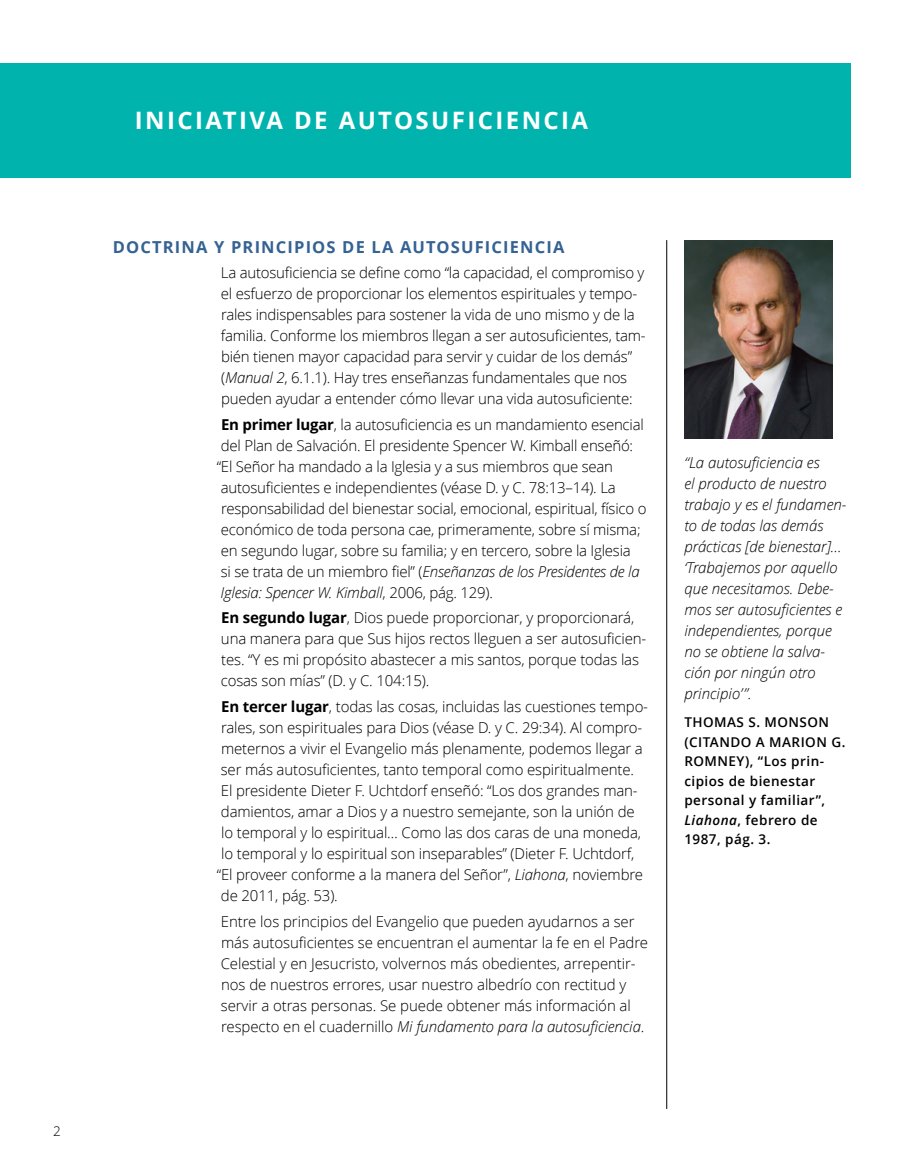
<style>
.page{position:relative;width:905px;height:1175px;background:#fff}
.page>*{position:absolute;margin:0;border:0;box-sizing:border-box;transform-origin:0 0}
.para_CHAP-titlewhite{font:700 24px "Zoramlds Lat";letter-spacing:.1em;color:#fff}
.para_subhead1blueall{font:700 16.5px "Zoramlds Lat";letter-spacing:.07em;color:#346293}
.para_p1{font:300 15px/21px "Zoramlds Lat";letter-spacing:-.01em;color:#000}
.para_sidebartext{font:italic 300 15px/21px "Zoramlds Lat";color:#000}
.para_Citation{font:600 13.5px/19.5px "Zoramlds Lat";letter-spacing:.035em;color:#000}
.para_folio{font:300 13.5px "Zoramlds Lat";color:#000}
.s1{font-style:italic}
.s2{font-weight:700}
</style>
<div class="page">
<div style="left:0;top:63px;width:850px;height:115px;background:#00b4ad"></div>
<hr style="left:666px;top:240px;width:1px;height:868px;background:#000">
<img style="left:684px;top:240px;width:148px;height:198px">
<p class="para_folio" style="left:53px;top:1121px;width:9px">2</p>
<p class="para_CHAP-titlewhite" style="left:135px;top:103px;width:455px">INICIATIVA DE AUTOSUFICIENCIA</p>
<p class="para_subhead1blueall" style="left:113px;top:234px;width:453px">DOCTRINA Y PRINCIPIOS DE LA AUTOSUFICIENCIA</p>
<p class="para_p1" style="left:221px;top:262px;width:426px">La autosuficiencia se define como “la capacidad, el compromiso y el esfuerzo de proporcionar los elementos espirituales y tempo&shy;rales indispensables para sostener la vida de uno mismo y de la familia. Conforme los miembros llegan a ser autosuficientes, tam&shy;bién tienen mayor capacidad para servir y cuidar de los demás” (<span class="s1">Manual 2</span>, 6.1.1). Hay tres enseñanzas fundamentales que nos pueden ayudar a entender cómo llevar una vida autosuficiente:</p>
<p class="para_p1" style="left:217px;top:414px;width:431px"><span class="s2">En primer lugar</span>, la autosuficiencia es un mandamiento esencial del Plan de Salvación. El presidente Spencer W. Kimball enseñó: “El Señor ha mandado a la Iglesia y a sus miembros que sean autosuficientes e independientes (véase D. y C. 78:13–14). La responsabilidad del bienestar social, emocional, espiritual, físico o económico de toda persona cae, primeramente, sobre sí misma; en segundo lugar, sobre su familia; y en tercero, sobre la Iglesia<br>si se trata de un miembro fiel” (<span class="s1">Enseñanzas de los Presidentes de la Iglesia: Spencer W. Kimball</span>, 2006, pág. 129).</p>
<p class="para_p1" style="left:221px;top:607px;width:427px"><span class="s2">En segundo lugar</span>, Dios puede proporcionar, y proporcionará, una manera para que Sus hijos rectos lleguen a ser autosuficien&shy;tes. “Y es mi propósito abastecer a mis santos, porque todas las cosas son mías” (D. y C. 104:15).</p>
<p class="para_p1" style="left:221px;top:696px;width:428px"><span class="s2">En tercer lugar</span>, todas las cosas, incluidas las cuestiones tempo-</p>
<p class="para_p1" style="left:221px;top:717px;width:423px">rales, son espirituales para Dios (véase D. y C. 29:34). Al compro-</p>
<p class="para_p1" style="left:221px;top:738px;width:423px">meternos a vivir el Evangelio más plenamente, podemos llegar a</p>
<p class="para_p1" style="left:221px;top:759px;width:415px">ser más autosuficientes, tanto temporal como espiritualmente.</p>
<p class="para_p1" style="left:221px;top:780px;width:418px">El presidente Dieter F. Uchtdorf enseñó: “Los dos grandes man-</p>
<p class="para_p1" style="left:221px;top:801px;width:415px">damientos, amar a Dios y a nuestro semejante, son la unión de</p>
<p class="para_p1" style="left:221px;top:822px;width:421px">lo temporal y lo espiritual… Como las dos caras de una moneda,</p>
<p class="para_p1" style="left:221px;top:843px;width:414px">lo temporal y lo espiritual son inseparables” (Dieter F. Uchtdorf,</p>
<p class="para_p1" style="left:217px;top:864px;width:428px">“El proveer conforme a la manera del Señor”, <span class="s1">Liahona</span>, noviembre</p>
<p class="para_p1" style="left:221px;top:885px;width:118px">de 2011, pág. 53).</p>
<p class="para_p1" style="left:221px;top:910px;width:429px">Entre los principios del Evangelio que pueden ayudarnos a ser más autosuficientes se encuentran el aumentar la fe en el Padre Celestial y en Jesucristo, volvernos más obedientes, arrepentir&shy;nos de nuestros errores, usar nuestro albedrío con rectitud y servir a otras personas. Se puede obtener más información al respecto en el cuadernillo <span class="s1">Mi fundamento para la autosuficiencia</span>.</p>
<p class="para_sidebartext" style="left:684px;top:452px;width:164px">“La autosuficiencia es<br>el producto de nuestro trabajo y es el fundamen&shy;to de todas las demás prácticas [de bienestar]… ‘Trabajemos por aquello que necesitamos. Debe&shy;mos ser autosuficientes e independientes, porque no se obtiene la salva&shy;ción por ningún otro principio’”.</p>
<p class="para_Citation" style="left:684px;top:712px;width:162px">THOMAS S. MONSON (CITANDO A MARION G.<br>ROMNEY), “Los prin&shy;cipios de bienestar personal y familiar”,<br><span class="s1">Liahona</span>, febrero de<br>1987, pág. 3.</p>
</div>
